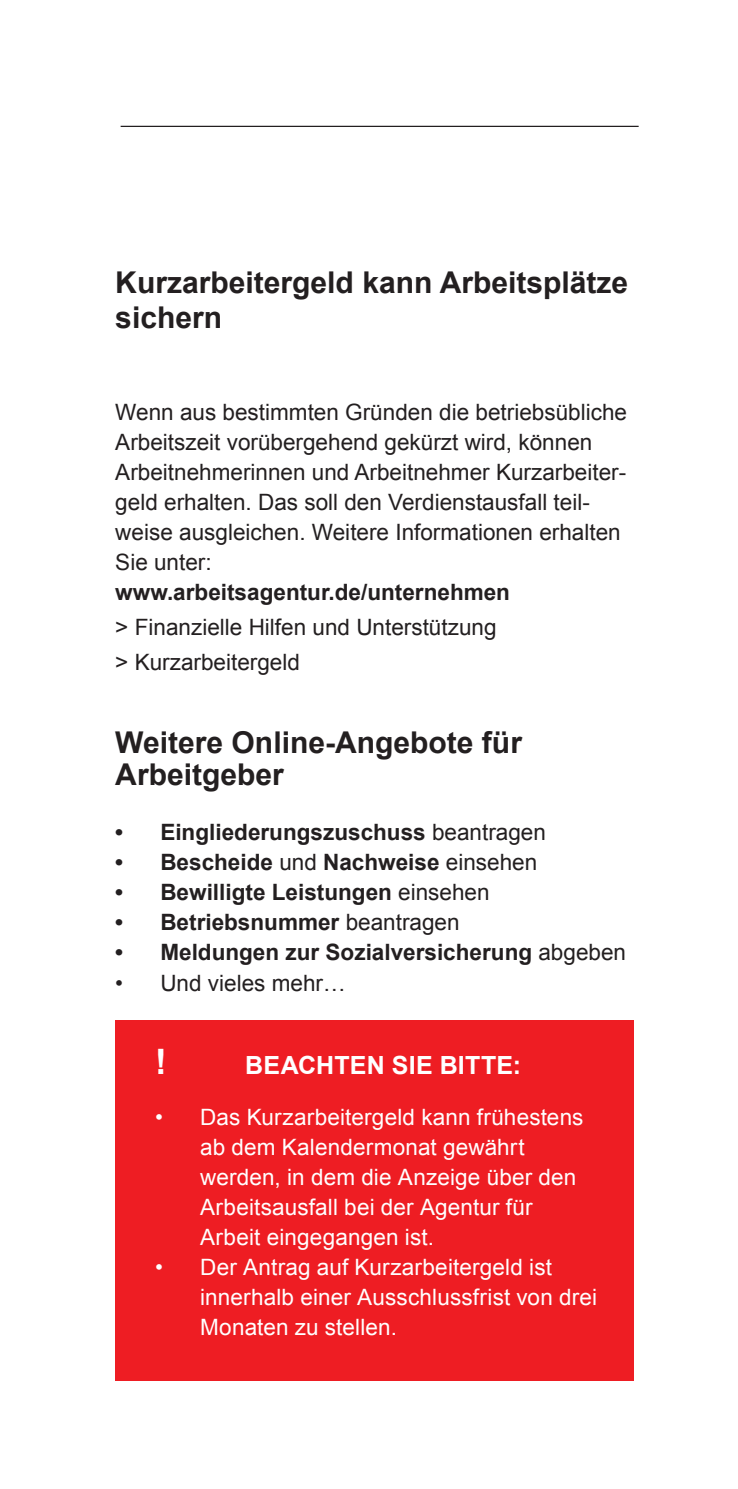
<style>
.page{position:relative;width:738px;height:1489px;background:#fff}
.page>*{position:absolute;margin:0;border:0;box-sizing:border-box;transform-origin:0 0}
.t1{font:700 35px "Arial";color:#fff}
.t2{font:700 30px/35px "Arial";color:#231f20}
.t3{font:700 25px "Arial";letter-spacing:.005em;color:#fff}
.t4{font:22.5px/30px "Arial";color:#231f20}
.t5{font:22.5px/30px "Arial";letter-spacing:.005em;color:#fff}
.t6{font:700 22.5px "Arial";color:#231f20}
.s1{font-weight:700}
.s2{font-weight:400}
</style>
<div class="page">
<hr style="left:120px;top:126px;width:518px;height:1px;background:#231f20">
<div style="left:115px;top:1020px;width:517px;height:360px;background:#ee1d23"></div>
<h2 class="t2" style="left:115px;top:266px;width:514px">Kurzarbeitergeld kann Arbeitsplätze sichern</h2>
<p class="t4" style="left:115px;top:397px;width:513px">Wenn aus bestimmten Gründen die betriebsübliche Arbeitszeit vorübergehend gekürzt wird, können Arbeitnehmerinnen und Arbeitnehmer Kurzarbeiter&shy;geld erhalten. Das soll den Verdienstausfall teil&shy;weise ausgleichen. Weitere Informationen erhalten Sie unter:<br><span class="s1">www.arbeitsagentur.de/unternehmen</span></p>
<p class="t4" style="left:115px;top:610px;width:382px;line-height:35px">&gt; Finanzielle Hilfen und Unterstützung &gt; Kurzarbeitergeld</p>
<h3 class="t2" style="left:115px;top:727px;width:408px;line-height:32.5px">Weitere Online-Angebote für<br>Arbeitgeber</h3>
<p class="t6" style="left:115px;top:817px;width:432px">• Eingliederungszuschuss <span class="s2">beantragen</span></p>
<p class="t6" style="left:115px;top:847px;width:423px">• Bescheide <span class="s2">und</span> Nachweise <span class="s2">einsehen</span></p>
<p class="t6" style="left:115px;top:877px;width:375px">• Bewilligte Leistungen <span class="s2">einsehen</span></p>
<p class="t6" style="left:115px;top:907px;width:345px">• Betriebsnummer <span class="s2">beantragen</span></p>
<p class="t6" style="left:115px;top:937px;width:512px">• Meldungen zur Sozialversicherung <span class="s2">abgeben</span></p>
<p class="t4" style="left:115px;top:967px;width:232px">• Und vieles mehr…</p>
<p class="t1" style="left:155px;top:1038px;width:13px">!</p>
<p class="t3" style="left:245px;top:1048px;width:277px">BEACHTEN SIE BITTE:</p>
<p class="t5" style="left:200px;top:1101px;width:384px;text-indent:-45px">• Das Kurzarbeitergeld kann frühestens ab dem Kalendermonat gewährt werden, in dem die Anzeige über den<br>Arbeitsausfall bei der Agentur für<br>Arbeit eingegangen ist.</p>
<p class="t5" style="left:200px;top:1251px;width:398px;text-indent:-45px">• Der Antrag auf Kurzarbeitergeld ist innerhalb einer Ausschlussfrist von drei<br>Monaten zu stellen.</p>
</div>
